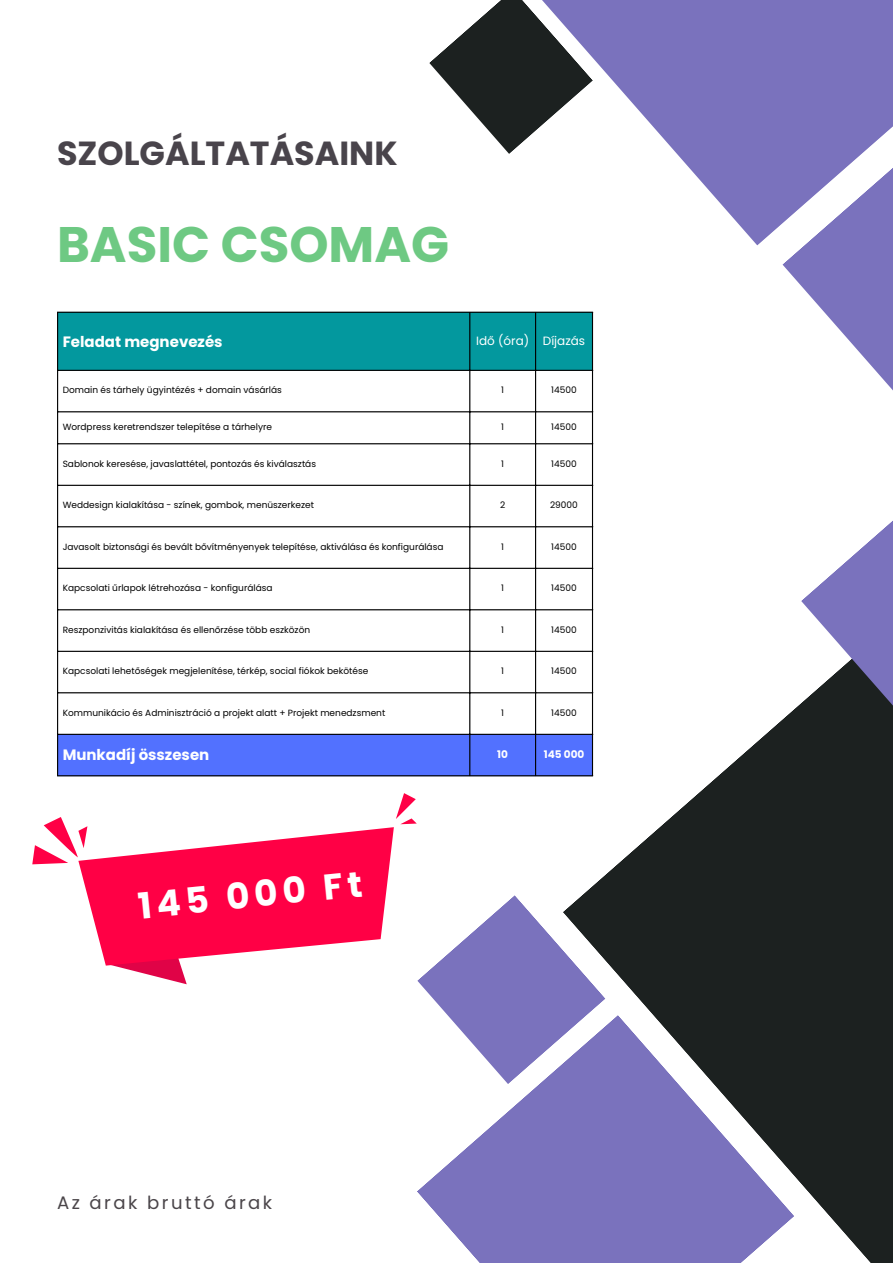
<style>
.page{position:relative;width:893px;height:1264px;background:#fff}
.page>*{position:absolute;margin:0;border:0;box-sizing:border-box;transform-origin:0 0}
.t1{font:700 49.8px "Poppins";color:#6ec983}
.t2{font:700 36px "Poppins";color:#fff}
.t3{font:700 33.3px "Poppins";color:#49444b}
.t4{font:18px "Poppins";letter-spacing:.135em;color:#4a4549}
.t5{font:700 15px "Poppins";color:#fff}
.t6{font:12px "Poppins";color:#fff}
.t7{font:700 10.5px "Poppins";color:#fff}
.t8{font:9px "Poppins";color:#000}
</style>
<div class="page">
<svg style="left:417px;top:1084px;width:145px;height:178px;fill:#7a72bd"></svg>
<svg style="left:417px;top:895px;width:145px;height:189px"></svg>
<svg style="left:562px;top:628px;width:330px;height:634px;fill:#1c2120"></svg>
<svg style="left:782px;top:246px;width:110px;height:143px"></svg>
<svg style="left:801px;top:521px;width:91px;height:212px"></svg>
<svg style="left:593px;top:0;width:299px;height:246px;fill:#7a72bd"></svg>
<svg style="left:429px;top:0;width:164px;height:154px"></svg>
<div style="left:58px;top:313px;width:534px;height:57px;background:#03989e"></div>
<div style="left:58px;top:735px;width:534px;height:40px;background:#5271ff"></div>
<hr style="left:57px;top:313px;width:1px;height:462px;background:#000">
<hr style="left:469px;top:313px;width:1px;height:462px;background:#000">
<hr style="left:535px;top:313px;width:1px;height:462px;background:#000">
<hr style="left:592px;top:313px;width:1px;height:462px;background:#000">
<hr style="left:57px;top:312px;width:536px;height:1px;background:#000">
<hr style="left:57px;top:370px;width:536px;height:1px;background:#000">
<hr style="left:57px;top:411px;width:536px;height:1px;background:#000">
<hr style="left:57px;top:443px;width:536px;height:1px;background:#000">
<hr style="left:57px;top:485px;width:536px;height:1px;background:#000">
<hr style="left:57px;top:526px;width:536px;height:1px;background:#000">
<hr style="left:57px;top:567px;width:536px;height:2px;background:#000">
<hr style="left:57px;top:609px;width:536px;height:1px;background:#000">
<hr style="left:57px;top:650px;width:536px;height:2px;background:#000">
<hr style="left:57px;top:692px;width:536px;height:1px;background:#000">
<hr style="left:57px;top:733px;width:536px;height:2px;background:#000">
<hr style="left:57px;top:775px;width:536px;height:1px;background:#000">
<svg style="left:106px;top:965px;width:81px;height:19px"></svg>
<svg style="left:32px;top:793px;width:385px;height:172px"></svg>
<h3 class="t3" style="left:57px;top:130px;width:342px">SZOLGÁLTATÁSAINK</h3>
<h1 class="t1" style="left:57px;top:210px;width:393px">BASIC CSOMAG</h1>
<h3 class="t5" style="left:63px;top:331px;width:161px">Feladat megnevezés</h3>
<h3 class="t6" style="left:476px;top:332px;width:110px">Idő (óra) Díjazás</h3>
<p class="t8" style="left:63px;top:384px;width:221px">Domain és tárhely ügyintézés + domain vásárlás</p>
<p class="t8" style="left:501px;top:384px;width:4px">1</p>
<p class="t8" style="left:551px;top:384px;width:27px">14500</p>
<p class="t8" style="left:63px;top:421px;width:211px">Wordpress keretrendszer telepítése a tárhelyre</p>
<p class="t8" style="left:501px;top:421px;width:4px">1</p>
<p class="t8" style="left:551px;top:421px;width:27px">14500</p>
<p class="t8" style="left:63px;top:457px;width:255px">Sablonok keresése, javaslattétel, pontozás és kiválasztás</p>
<p class="t8" style="left:501px;top:457px;width:4px">1</p>
<p class="t8" style="left:551px;top:457px;width:27px">14500</p>
<p class="t8" style="left:63px;top:499px;width:253px">Weddesign kialakítása - színek, gombok, menüszerkezet</p>
<p class="t8" style="left:500px;top:499px;width:7px">2</p>
<p class="t8" style="left:550px;top:499px;width:29px">29000</p>
<p class="t8" style="left:63px;top:540px;width:382px">Javasolt biztonsági és bevált bővítményenyek telepítése, aktiválása és konfigurálása</p>
<p class="t8" style="left:501px;top:540px;width:4px">1</p>
<p class="t8" style="left:551px;top:540px;width:27px">14500</p>
<p class="t8" style="left:63px;top:582px;width:211px">Kapcsolati űrlapok létrehozása - konfigurálása</p>
<p class="t8" style="left:501px;top:582px;width:4px">1</p>
<p class="t8" style="left:551px;top:582px;width:27px">14500</p>
<p class="t8" style="left:63px;top:623px;width:249px">Reszponzivitás kialakítása és ellenőrzése több eszközön</p>
<p class="t8" style="left:501px;top:623px;width:4px">1</p>
<p class="t8" style="left:551px;top:623px;width:27px">14500</p>
<p class="t8" style="left:63px;top:665px;width:307px">Kapcsolati lehetőségek megjelenítése, térkép, social fiókok bekötése</p>
<p class="t8" style="left:501px;top:665px;width:4px">1</p>
<p class="t8" style="left:551px;top:665px;width:27px">14500</p>
<p class="t8" style="left:63px;top:706px;width:324px">Kommunikácio és Adminisztráció a projekt alatt + Projekt menedzsment</p>
<p class="t8" style="left:501px;top:706px;width:4px">1</p>
<p class="t8" style="left:551px;top:706px;width:27px">14500</p>
<h3 class="t5" style="left:63px;top:744px;width:148px">Munkadíj összesen</h3>
<p class="t7" style="left:497px;top:747px;width:12px">10</p>
<p class="t7" style="left:543px;top:747px;width:42px">145 000</p>
<h2 class="t2" style="left:136px;top:881px;width:226px;rotate:-6deg">145 000 Ft</h2>
<h3 class="t4" style="left:57px;top:1190px;width:217px">Az árak bruttó árak</h3>
</div>
